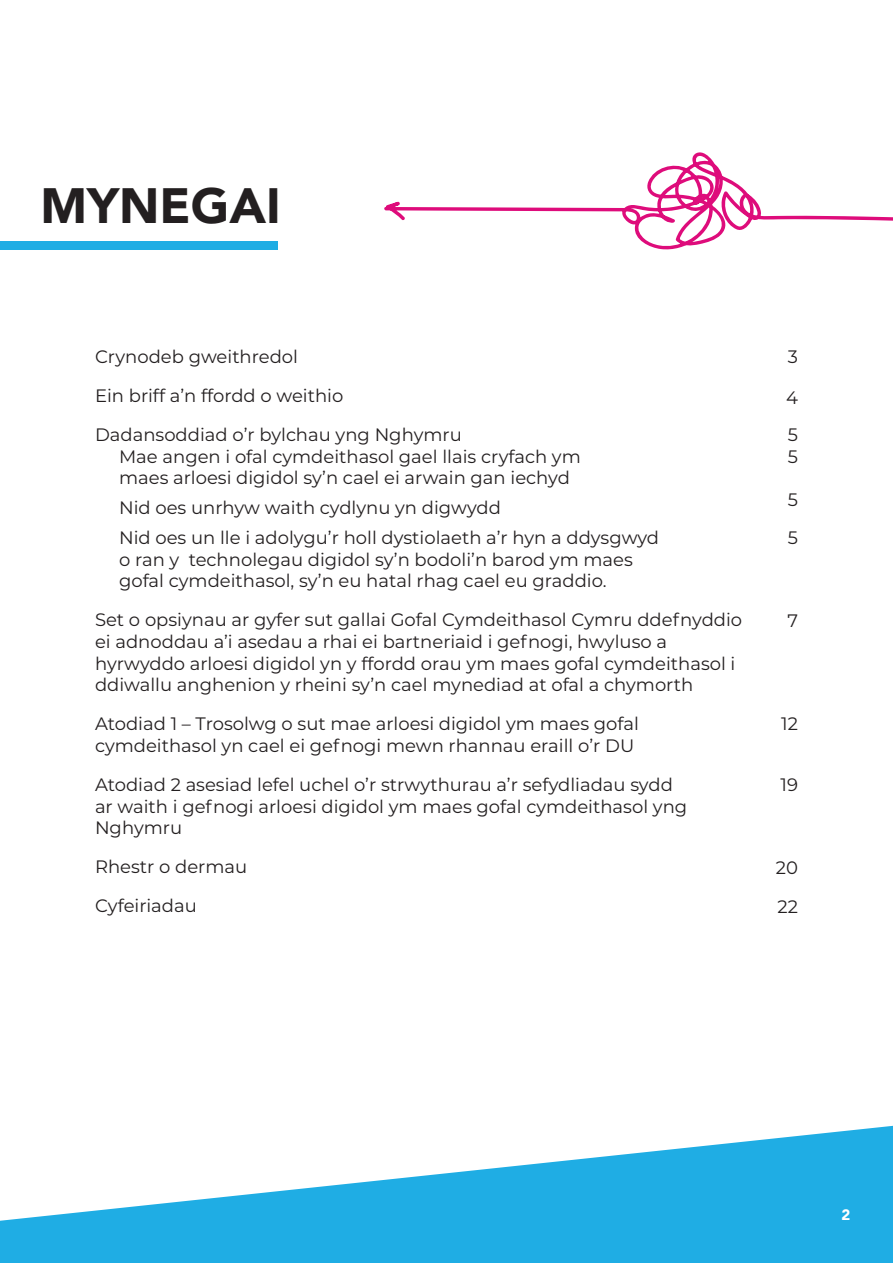
<style>
.page{position:relative;width:893px;height:1263px;background:#fff}
.page>*{position:absolute;margin:0;border:0;box-sizing:border-box;transform-origin:0 0}
.t1{font:900 49.5px "Avenir";color:#231f20}
.t2{font:18px/21.6px "Montserrat";color:#231f20}
.t3{font:900 15px "Avenir";color:#fff}
</style>
<div class="page">
<svg style="left:0;top:1126px;width:893px;height:137px;fill:#1fade4"></svg>
<svg style="left:384px;top:152px;width:509px;height:98px"></svg>
<div style="left:0;top:241px;width:277px;height:8px;background:#1fade4"></div>
<p class="t1" style="left:40px;top:164px;width:242px">MYNEGAI</p>
<p class="t2" style="left:95px;top:345px;width:204px">Crynodeb gweithredol</p>
<p class="t2" style="left:95px;top:384px;width:250px">Ein briff a’n ffordd o weithio</p>
<p class="t2" style="left:95px;top:423px;width:368px">Dadansoddiad o’r bylchau yng Nghymru</p>
<p class="t2" style="left:119px;top:445px;width:463px">Mae angen i ofal cymdeithasol gael llais cryfach ym maes arloesi digidol sy’n cael ei arwain gan iechyd</p>
<p class="t2" style="left:119px;top:496px;width:383px">Nid oes unrhyw waith cydlynu yn digwydd</p>
<p class="t2" style="left:119px;top:526px;width:542px">Nid oes un lle i adolygu’r holl dystiolaeth a’r hyn a ddysgwyd o ran y technolegau digidol sy’n bodoli’n barod ym maes gofal cymdeithasol, sy’n eu hatal rhag cael eu graddio.</p>
<p class="t2" style="left:95px;top:609px;width:649px">Set o opsiynau ar gyfer sut gallai Gofal Cymdeithasol Cymru ddefnyddio ei adnoddau a’i asedau a rhai ei bartneriaid i gefnogi, hwyluso a hyrwyddo arloesi digidol yn y ffordd orau ym maes gofal cymdeithasol i ddiwallu anghenion y rheini sy’n cael mynediad at ofal a chymorth</p>
<p class="t2" style="left:95px;top:712px;width:545px">Atodiad 1 – Trosolwg o sut mae arloesi digidol ym maes gofal cymdeithasol yn cael ei gefnogi mewn rhannau eraill o’r DU</p>
<p class="t2" style="left:95px;top:773px;width:594px">Atodiad 2 asesiad lefel uchel o’r strwythurau a’r sefydliadau sydd ar waith i gefnogi arloesi digidol ym maes gofal cymdeithasol yng<br>Nghymru</p>
<p class="t2" style="left:95px;top:855px;width:154px">Rhestr o dermau</p>
<p class="t2" style="left:95px;top:894px;width:103px">Cyfeiriadau</p>
<p class="t2" style="left:788px;top:345px;width:12px">3</p>
<p class="t2" style="left:786px;top:386px;width:13px">4</p>
<p class="t2" style="left:788px;top:423px;width:12px">5</p>
<p class="t2" style="left:788px;top:445px;width:12px">5</p>
<p class="t2" style="left:788px;top:488px;width:12px">5</p>
<p class="t2" style="left:788px;top:526px;width:12px">5</p>
<p class="t2" style="left:787px;top:609px;width:12px">7</p>
<p class="t2" style="left:781px;top:712px;width:18px">12</p>
<p class="t2" style="left:780px;top:773px;width:19px">19</p>
<p class="t2" style="left:776px;top:856px;width:24px">20</p>
<p class="t2" style="left:777px;top:895px;width:22px">22</p>
<p class="t3" style="left:842px;top:1202px;width:10px">2</p>
</div>
